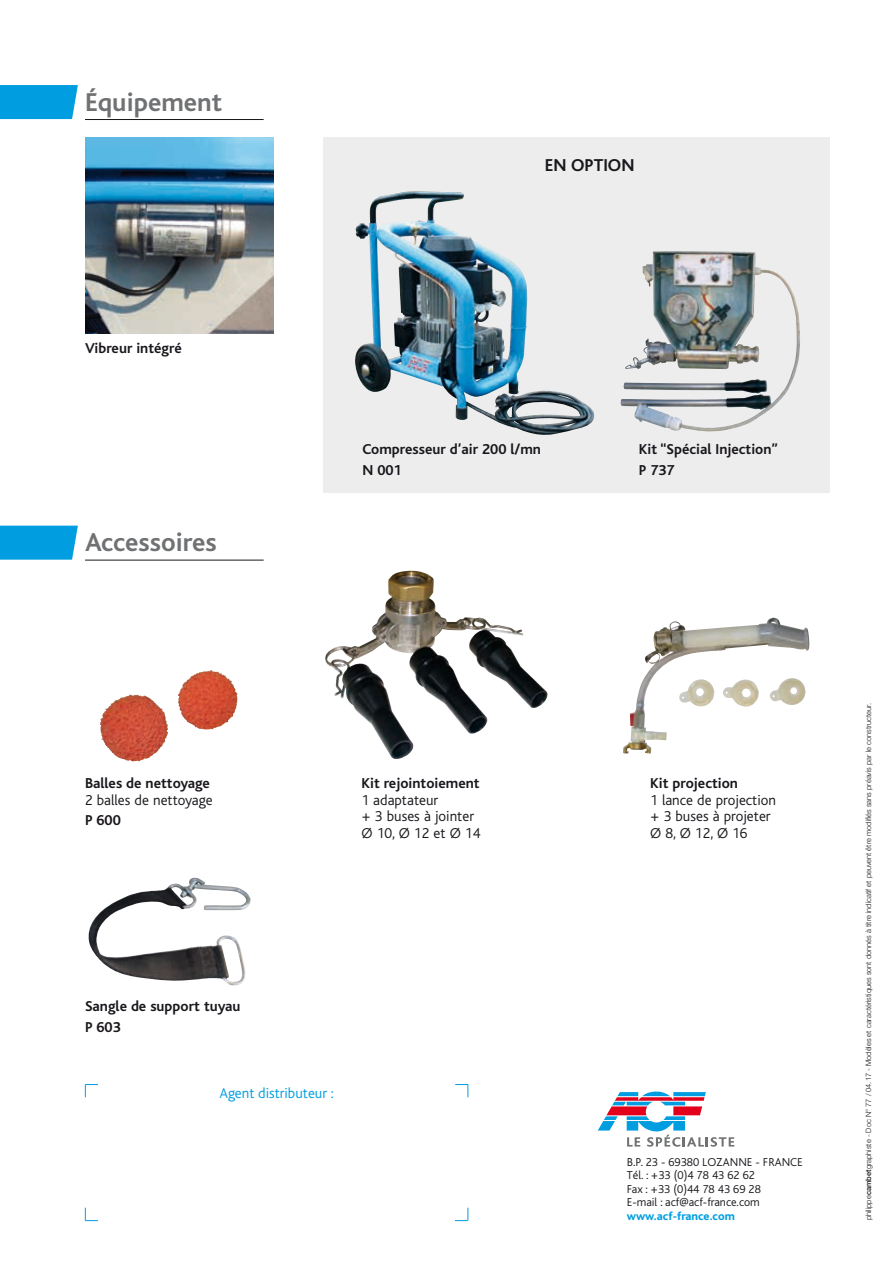
<style>
.page{position:relative;width:893px;height:1263px;background:#fff}
.page>*{position:absolute;margin:0;border:0;box-sizing:border-box;transform-origin:0 0}
.t1{font:700 27px "Bliss";color:#707173}
.t2{font:700 18px "Bliss";color:#1a171c}
.t3{font:700 15px/20.7px "Bliss";color:#1a171c}
.t4{font:300 15px/16.5px "Bliss";color:#1a171c}
.t5{font:300 15px "Bliss";color:#009ee0}
.t6{font:300 12px/13.5px "Bliss";color:#1a171c}
.t7{font:800 12px "Bliss";color:#009ee0}
.t8{font:300 7.5px "Helvetica Neue";color:#1a171c}
.s1{font-weight:500}
</style>
<div class="page">
<svg style="left:0;top:85px;width:78px;height:34px;background:#0aa1e1"></svg>
<svg style="left:0;top:526px;width:78px;height:34px;background:#0ca2e1"></svg>
<svg style="left:597px;top:1091px;width:138px;height:56px"></svg>
<div style="left:323px;top:137px;width:506px;height:356px;background:#ededee"></div>
<img style="left:178px;top:670px;width:49px;height:60px">
<img style="left:100px;top:695px;width:30px;height:53px">
<img style="left:88px;top:878px;width:163px;height:108px">
<img style="left:85px;top:137px;width:189px;height:197px">
<img style="left:325px;top:573px;width:223px;height:186px">
<img style="left:355px;top:191px;width:240px;height:244px">
<img style="left:624px;top:251px;width:173px;height:153px">
<img style="left:623px;top:618px;width:187px;height:136px">
<svg style="left:85px;top:1208px;width:13px;height:13px"></svg>
<svg style="left:455px;top:1208px;width:14px;height:13px"></svg>
<svg style="left:85px;top:1084px;width:13px;height:13px"></svg>
<svg style="left:455px;top:1084px;width:14px;height:13px"></svg>
<hr style="left:85px;top:119px;width:179px;height:1px;background:#1a171c">
<hr style="left:85px;top:560px;width:179px;height:1px;background:#1a171c">
<h1 class="t1" style="left:85px;top:88px;width:139px">Équipement</h1>
<p class="t2" style="left:545px;top:156px;width:91px">EN OPTION</p>
<p class="t3" style="left:85px;top:338px;width:99px">Vibreur intégré</p>
<h1 class="t1" style="left:85px;top:528px;width:133px">Accessoires</h1>
<p class="t3" style="left:362px;top:439px;width:180px">Compresseur d’air 200 l/mn<br>N 001</p>
<p class="t3" style="left:85px;top:773px;width:127px">Balles de nettoyage</p>
<p class="t4" style="left:85px;top:792px;width:129px">2 balles de nettoyage</p>
<p class="t3" style="left:85px;top:810px;width:37px">P 600</p>
<p class="t3" style="left:361px;top:773px;width:120px">Kit rejointoiement</p>
<p class="t4" style="left:361px;top:792px;width:120px">1 adaptateur<br>+ 3 buses à jointer<br>Ø 10, Ø 12 et Ø 14</p>
<p class="t3" style="left:85px;top:996px;width:157px">Sangle de support tuyau<br>P 603</p>
<p class="t5" style="left:219px;top:1085px;width:116px">Agent distributeur :</p>
<p class="t3" style="left:639px;top:439px;width:140px">Kit “Spécial Injection”<br>P 737</p>
<p class="t3" style="left:650px;top:773px;width:89px">Kit projection</p>
<p class="t4" style="left:650px;top:792px;width:127px">1 lance de projection + 3 buses à projeter<br>Ø 8, Ø 12, Ø 16</p>
<p class="t6" style="left:627px;top:1155px;width:178px">B.P. 23 - 69380 LOZANNE - FRANCE<br>Tél. : +33 (0)4 78 43 62 62<br>Fax : +33 (0)44 78 43 69 28<br>E-mail : acf@acf-france.com</p>
<p class="t7" style="left:627px;top:1210px;width:110px">www.acf-france.com</p>
<p class="t8" style="left:864px;top:1220px;width:519px;rotate:-90deg">philippe<span class="s1">cambet</span>graphiste - Doc N° 77 / 04.17 - Modèles et caractéristiques sont donnés à titre indicatif et peuvent être modifiés sans préavis par le constructeur.</p>
</div>
